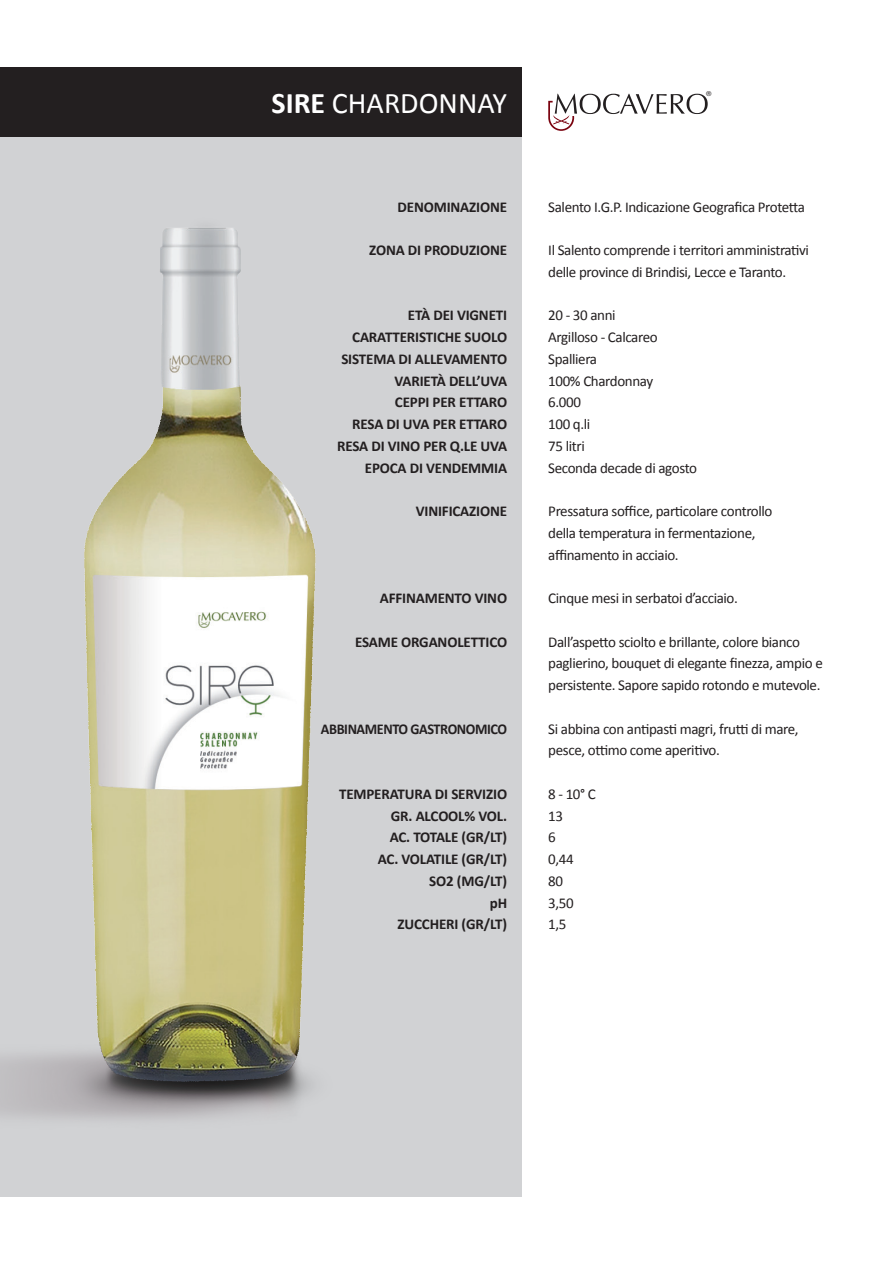
<style>
.page{position:relative;width:893px;height:1263px;background:#fff}
.page>*{position:absolute;margin:0;border:0;box-sizing:border-box;transform-origin:0 0}
.t1{font:30px "Calibri";color:#fff}
.t2{font:15px/21.8px "Calibri";letter-spacing:-.025em;color:#231f20}
.t3{font:700 15px/21.8px "Calibri";letter-spacing:-.01em;color:#231f20;text-align:right}
.t4{font:700 15px "Calibri";letter-spacing:-.03em;color:#231f20;scale:.95 1}
.t5{font:6.75px "Helvetica Neue LT Std";color:#231f20}
.s1{font-weight:700}
</style>
<div class="page">
<div style="left:0;top:67px;width:521px;height:1129px;background:#d1d2d4"></div>
<div style="left:0;top:68px;width:521px;height:69px;background:#231f20"></div>
<svg style="left:548px;top:94px;width:160px;height:37px"></svg>
<img style="left:0;top:228px;width:316px;height:892px">
<h1 class="t1" style="left:271px;top:84px;width:237px"><span class="s1">SIRE</span> CHARDONNAY</h1>
<p class="t3" style="left:398px;top:195px;width:111px">DENOMINAZIONE</p>
<p class="t3" style="left:369px;top:238px;width:139px">ZONA DI PRODUZIONE</p>
<p class="t3" style="left:337px;top:304px;width:171px">ETÀ DEI VIGNETI<br>CARATTERISTICHE SUOLO<br>SISTEMA DI ALLEVAMENTO<br>VARIETÀ DELL’UVA<br>CEPPI PER ETTARO<br>RESA DI UVA PER ETTARO<br>RESA DI VINO PER Q.LE UVA<br>EPOCA DI VENDEMMIA</p>
<p class="t3" style="left:416px;top:499px;width:93px">VINIFICAZIONE</p>
<p class="t3" style="left:380px;top:586px;width:129px">AFFINAMENTO VINO</p>
<p class="t3" style="left:355px;top:630px;width:154px">ESAME ORGANOLETTICO</p>
<p class="t4" style="left:321px;top:719px;width:197px">ABBINAMENTO GASTRONOMICO</p>
<p class="t3" style="left:339px;top:782px;width:170px">TEMPERATURA DI SERVIZIO<br>GR. ALCOOL% VOL.<br>AC. TOTALE (GR/LT)<br>AC. VOLATILE (GR/LT)<br>SO2 (MG/LT)<br>pH<br>ZUCCHERI (GR/LT)</p>
<p class="t5" style="left:706px;top:89px;width:7px">®</p>
<p class="t2" style="left:548px;top:195px;width:258px">Salento I.G.P. Indicazione Geografica Protetta</p>
<p class="t2" style="left:548px;top:238px;width:262px">Il Salento comprende i territori amministrativi delle province di Brindisi, Lecce e Taranto.</p>
<p class="t2" style="left:548px;top:304px;width:150px">20 - 30 anni<br>Argilloso - Calcareo<br>Spalliera<br>100% Chardonnay<br>6.000<br>100 q.li<br>75 litri<br>Seconda decade di agosto</p>
<p class="t2" style="left:548px;top:499px;width:226px">Pressatura soffice, particolare controllo della temperatura in fermentazione, affinamento in acciaio.</p>
<p class="t2" style="left:548px;top:586px;width:191px">Cinque mesi in serbatoi d’acciaio.</p>
<p class="t2" style="left:548px;top:630px;width:276px">Dall’aspetto sciolto e brillante, colore bianco paglierino, bouquet di elegante finezza, ampio e persistente. Sapore sapido rotondo e mutevole.</p>
<p class="t2" style="left:548px;top:717px;width:252px">Si abbina con antipasti magri, frutti di mare, pesce, ottimo come aperitivo.</p>
<p class="t2" style="left:548px;top:782px;width:49px">8 - 10° C<br>13<br>6<br>0,44<br>80<br>3,50<br>1,5</p>
</div>
